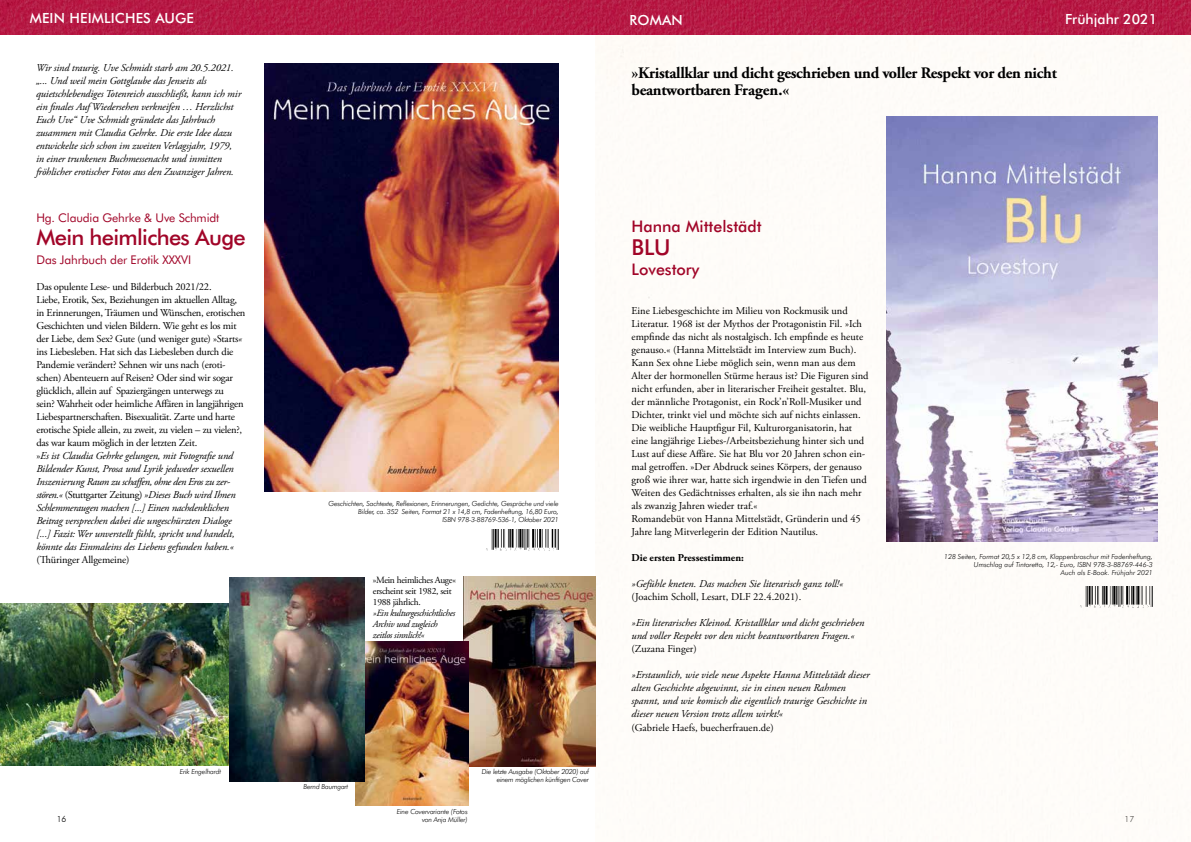
<style>
.page{position:relative;width:1191px;height:842px;background:#fff}
.page>*{position:absolute;margin:0;border:0;box-sizing:border-box;transform-origin:0 0}
.t1{font:500 22px "Futura BT";letter-spacing:-.03em;color:#a10528}
.t2{font:700 16px/17px "Adobe Garamond Pro";letter-spacing:-.02em;color:#000}
.t3{font:500 16px "Futura BT";color:#a10528}
.t4{font:500 14px "Futura BT";letter-spacing:.01em;color:#fff}
.t5{font:12px "Futura BT";letter-spacing:-.01em;color:#a10528}
.t6{font:10.5px/13px "Adobe Garamond Pro";color:#000}
.t7{font:10.5px/13px "Adobe Garamond Pro";letter-spacing:-.02em;color:#000}
.t8{font:italic 10.5px/13px "Adobe Garamond Pro";letter-spacing:-.01em;color:#000}
.t9{font:700 10.5px "Adobe Garamond Pro";color:#000}
.t10{font:italic 9.5px/11px "Adobe Garamond Pro";letter-spacing:-.03em;color:#000}
.t11{font:9.5px/11px "Adobe Garamond Pro";letter-spacing:-.03em;color:#000}
.t12{font:300 8.5px "Futura BT";color:#000}
.t13{font:italic 300 7px/8px "Futura BT";letter-spacing:-.02em;color:#000;text-align:right}
.t14{font:italic 300 7px/8px "Futura BT";color:#000;text-align:right}
.s1{font-style:italic}
</style>
<div class="page">
<img style="left:886px;top:116px;width:271px;height:425px">
<img style="left:1080px;top:587px;width:72px;height:21px">
<img style="left:0;top:0;width:1191px;height:35px">
<img style="left:486px;top:529px;width:73px;height:22px">
<img style="left:0;top:604px;width:230px;height:161px">
<img style="left:265px;top:63px;width:294px;height:429px">
<img style="left:463px;top:577px;width:133px;height:189px">
<img style="left:356px;top:641px;width:113px;height:165px">
<img style="left:230px;top:577px;width:134px;height:204px">
<h3 class="t4" style="left:30px;top:10px;width:137px">MEI N HEIMLIC HES AUGE</h3>
<h3 class="t4" style="left:629px;top:12px;width:52px">Roman</h3>
<h3 class="t4" style="left:1065px;top:11px;width:93px">Frühjahr 2021</h3>
<p class="t8" style="left:36px;top:61px;width:207px">Wir sind traurig. Uve Schmidt starb am 20.5.2021. „... Und weil mein Gottglaube das Jenseits als quietschlebendiges Totenreich ausschließt, kann ich mir ein finales Auf Wiedersehen verkneifen … Herzlichst Euch Uve“ Uve Schmidt gründete das Jahrbuch zusammen mit Claudia Gehrke. Die erste Idee dazu entwickelte sich schon im zweiten Verlagsjahr, 1979, in einer trunkenen Buchmessenacht und inmitten fröhlicher erotischer Fotos aus den Zwanziger Jahren.</p>
<p class="t5" style="left:36px;top:210px;width:184px">Hg. Claudia Gehrke &amp; Uve Schmidt</p>
<h1 class="t1" style="left:36px;top:224px;width:211px">Mein heimliches Auge</h1>
<p class="t5" style="left:36px;top:252px;width:156px">Das Jahrbuch der Erotik XXXVI</p>
<p class="t7" style="left:36px;top:280px;width:210px">Das opulente Lese- und Bilderbuch 2021/22.<br>Liebe, Erotik, Sex, Beziehungen im aktuellen Alltag, in Erinnerungen, Träumen und Wünschen, erotischen Geschichten und vielen Bildern. Wie geht es los mit der Liebe, dem Sex? Gute (und weniger gute) »Starts<span class="s1">« </span>ins Liebesleben. Hat sich das Liebesleben durch die Pandemie verändert? Sehnen wir uns nach (eroti&shy;schen) Abenteuern auf Reisen? Oder sind wir sogar glücklich, allein auf Spaziergängen unterwegs zu<br>sein? Wahrheit oder heimliche Affären in langjährigen Liebespartnerschaften. Bisexualität. Zarte und harte erotische Spiele allein, zu zweit, zu vielen – zu vielen?, das war kaum möglich in der letzten Zeit.<br>»<span class="s1">Es ist Claudia Gehrke gelungen, mit Fotografie und Bildender Kunst, Prosa und Lyrik jedweder sexuellen Inszenierung Raum zu schaffen, ohne den Eros zu zer&shy;stören.«</span> (Stuttgarter Zeitung) <span class="s1">»Dieses Buch wird Ihnen Schlemmeraugen machen [...] Einen nachdenklichen Beitrag versprechen dabei die ungeschürzten Dialoge [...] Fazit: Wer unverstellt fühlt, spricht und handelt, könnte das Einmaleins des Liebens gefunden haben.«</span></p>
<p class="t6" style="left:36px;top:553px;width:95px">(Thüringer Allgemeine)</p>
<p class="t13" style="left:180px;top:767px;width:43px">Erik Engelhardt</p>
<h2 class="t2" style="left:631px;top:65px;width:427px">»Kristallklar und dicht geschrieben und voller Respekt vor den nicht beantwortbaren Fragen.«</h2>
<p class="t13" style="left:328px;top:500px;width:232px">Geschichten, Sachtexte, Reflexionen, Erinnerungen, Gedichte, Gespräche und viele<br>Bilder, ca. 352 Seiten, Format 21 x 14,8 cm, Fadenheftung, 16,80 Euro,<br>ISBN 978-3-88769-536-1, Oktober 2021</p>
<p class="t11" style="left:373px;top:574px;width:85px">»Mein heimliches Auge« erscheint seit 1982, seit<br>1988 jährlich.</p>
<p class="t10" style="left:373px;top:607px;width:84px">»Ein kulturgeschichtliches<br>Archiv und zugleich zeitlos sinnlich!«</p>
<p class="t13" style="left:303px;top:782px;width:46px">Bernd Baumgart</p>
<p class="t13" style="left:482px;top:767px;width:109px">Die letzte Ausgabe (Oktober 2020) auf einem möglichen künftigen Cover</p>
<h2 class="t3" style="left:631px;top:217px;width:132px">Hanna Mittelstädt</h2>
<h1 class="t1" style="left:631px;top:234px;width:40px">Blu</h1>
<h2 class="t3" style="left:631px;top:260px;width:70px">Lovestory</h2>
<p class="t6" style="left:631px;top:304px;width:238px">Eine Liebesgeschichte im Milieu von Rockmusik und Literatur. 1968 ist der Mythos der Protagonistin Fil. »Ich empfinde das nicht als nostalgisch. Ich empfinde es heute genauso.« (Hanna Mittelstädt im Interview zum Buch).<br>Kann Sex ohne Liebe möglich sein, wenn man aus dem Alter der hormonellen Stürme heraus ist? Die Figuren sind nicht erfunden, aber in literarischer Freiheit gestaltet. Blu, der männliche Protagonist, ein Rock’n’Roll-Musiker und Dichter, trinkt viel und möchte sich auf nichts einlassen.<br>Die weibliche Hauptfigur Fil, Kulturorganisatorin, hat eine langjährige Liebes-/Arbeitsbeziehung hinter sich und Lust auf diese Affäre. Sie hat Blu vor 20 Jahren schon ein&shy;mal getroffen. »Der Abdruck seines Körpers, der genauso groß wie ihrer war, hatte sich irgendwie in den Tiefen und Weiten des Gedächtnisses erhalten, als sie ihn nach mehr als zwanzig Jahren wieder traf.«<br>Romandebüt von Hanna Mittelstädt, Gründerin und 45<br>Jahre lang Mitverlegerin der Edition Nautilus.</p>
<p class="t9" style="left:631px;top:551px;width:114px">Die ersten Pressestimmen:</p>
<p class="t8" style="left:631px;top:577px;width:213px">»Gefühle kneten. Das machen Sie literarisch ganz toll!«</p>
<p class="t6" style="left:631px;top:590px;width:171px">(Joachim Scholl, Lesart, DLF 22.4.2021).</p>
<p class="t8" style="left:631px;top:616px;width:234px">»Ein literarisches Kleinod. Kristallklar und dicht geschrieben und voller Respekt vor den nicht beantwortbaren Fragen.«</p>
<p class="t6" style="left:631px;top:642px;width:67px">(Zuzana Finger)</p>
<p class="t8" style="left:631px;top:668px;width:240px">»Erstaunlich, wie viele neue Aspekte Hanna Mittelstädt dieser alten Geschichte abgewinnt, sie in einen neuen Rahmen spannt, und wie komisch die eigentlich traurige Geschichte in dieser neuen Version trotz allem wirkt!«</p>
<p class="t6" style="left:631px;top:721px;width:144px">(Gabriele Haefs, buecherfrauen.de)</p>
<p class="t14" style="left:944px;top:553px;width:210px">128 Seiten, Format 20,5 x 12,8 cm, Klappenbroschur mit Fadenheftung,<br>Umschlag auf Tintoretto, 12,- Euro, ISBN 978-3-88769-446-3<br>Auch als E-Book. Frühjahr 2021</p>
<p class="t13" style="left:397px;top:808px;width:72px">Eine Covervariante (Fotos von Anja Müller)</p>
<p class="t12" style="left:57px;top:814px;width:11px">16</p>
<p class="t12" style="left:1124px;top:814px;width:11px">17</p>
</div>
